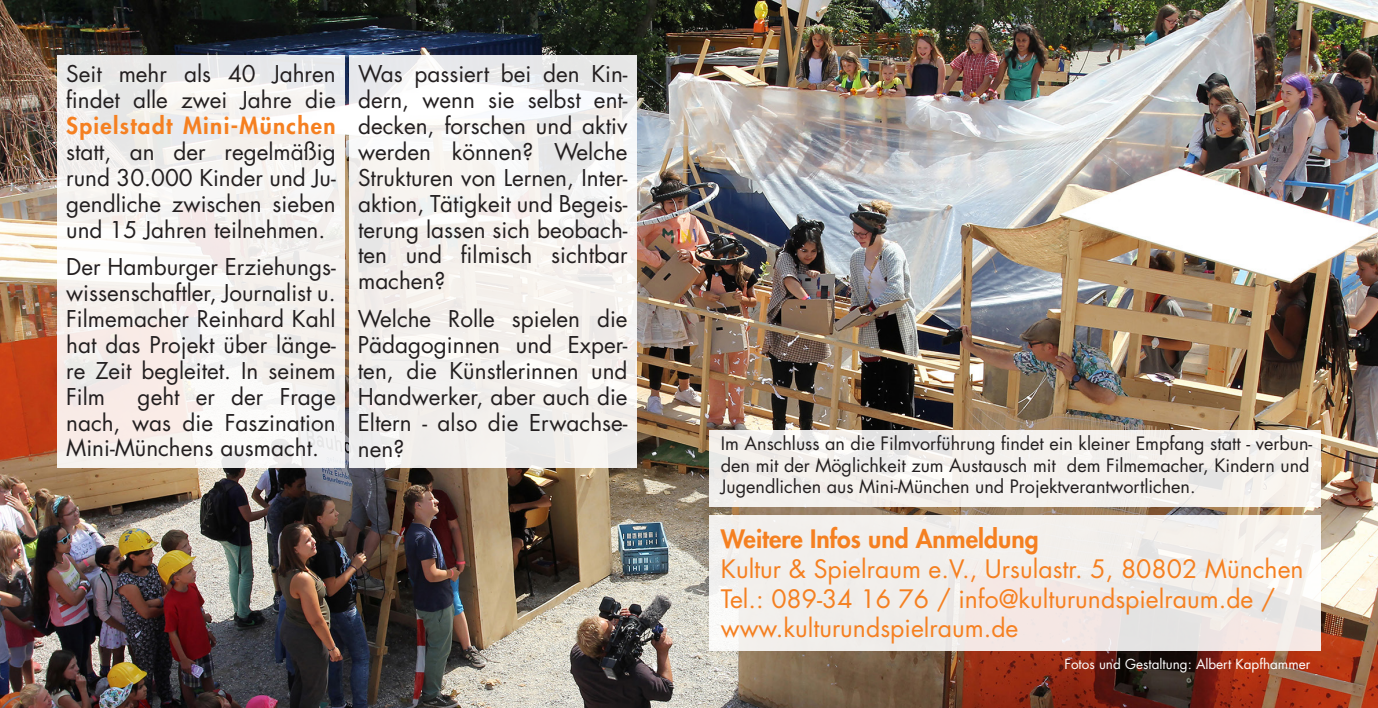
<style>
.page{position:relative;width:1378px;height:708px;background:#fff}
.page>*{position:absolute;margin:0;border:0;box-sizing:border-box;transform-origin:0 0}
.t1{font:24.75px "Futura Std";color:#f58021}
.t2{font:800 24.75px "Futura Std";color:#f58021}
.t3{font:22.5px/25.9px "Futura Std";color:#231f20;text-align:justify}
.t4{font:18px/21.6px "Futura Std";color:#231f20}
.t5{font:13.5px "Futura Std";color:#fff}
.s1{font-weight:800;color:#f58021}
</style>
<div class="page">
<img style="left:0;top:0;width:1378px;height:708px">
<svg style="left:57px;top:56px;width:287px;height:412px;fill:#f6f1ee"></svg>
<svg style="left:709px;top:515px;width:611px;height:136px;background:#f1edea"></svg>
<svg style="left:349px;top:56px;width:287px;height:412px;fill:#f4f1ed"></svg>
<svg style="left:709px;top:430px;width:611px;height:76px;fill:#f4f1ec"></svg>
<p class="t3" style="left:66px;top:61px;width:271px">Seit mehr als 40 Jahren findet alle zwei Jahre die <span class="s1">Spielstadt Mini-München </span>statt, an der regelmäßig rund 30.000 Kinder und Ju&shy;gendliche zwischen sieben und 15 Jahren teilnehmen.</p>
<p class="t3" style="left:358px;top:61px;width:271px">Was passiert bei den Kin&shy;dern, wenn sie selbst ent&shy;decken, forschen und aktiv werden können? Welche Strukturen von Lernen, Inter&shy;aktion, Tätigkeit und Begeis&shy;terung lassen sich beobach&shy;ten und filmisch sichtbar machen?</p>
<p class="t3" style="left:66px;top:254px;width:271px">Der Hamburger Erziehungs&shy;wissenschaftler, Journalist u.<br>Filmemacher Reinhard Kahl hat das Projekt über länge&shy;re Zeit begleitet. In seinem Film</p>
<p class="t3" style="left:358px;top:306px;width:271px">Welche Rolle spielen die Pädagoginnen und Exper&shy;ten, die Künstlerinnen und Handwerker, aber auch die Eltern - also die Erwachse&shy;nen?</p>
<p class="t3" style="left:66px;top:384px;width:271px;text-indent:71px">geht er der Frage nach, was die Faszination Mini-Münchens ausmacht.</p>
<p class="t4" style="left:721px;top:433px;width:593px">Im Anschluss an die Filmvorführung findet ein kleiner Empfang statt - verbun&shy;den mit der Möglichkeit zum Austausch mit dem Filmemacher, Kindern und<br>Jugendlichen aus Mini-München und Projektverantwortlichen.</p>
<p class="t2" style="left:721px;top:523px;width:319px">Weitere Infos und Anmeldung</p>
<p class="t1" style="left:721px;top:553px;width:584px">Kultur &amp; Spielraum e.V., Ursulastr. 5, 80802 München</p>
<p class="t1" style="left:721px;top:583px;width:556px">Tel.: 089-34 16 76 / info@kulturundspielraum.de /</p>
<p class="t1" style="left:721px;top:612px;width:299px">www.kulturundspielraum.de</p>
<p class="t5" style="left:1064px;top:655px;width:247px">Fotos und Gestaltung: Albert Kapfhammer</p>
</div>
